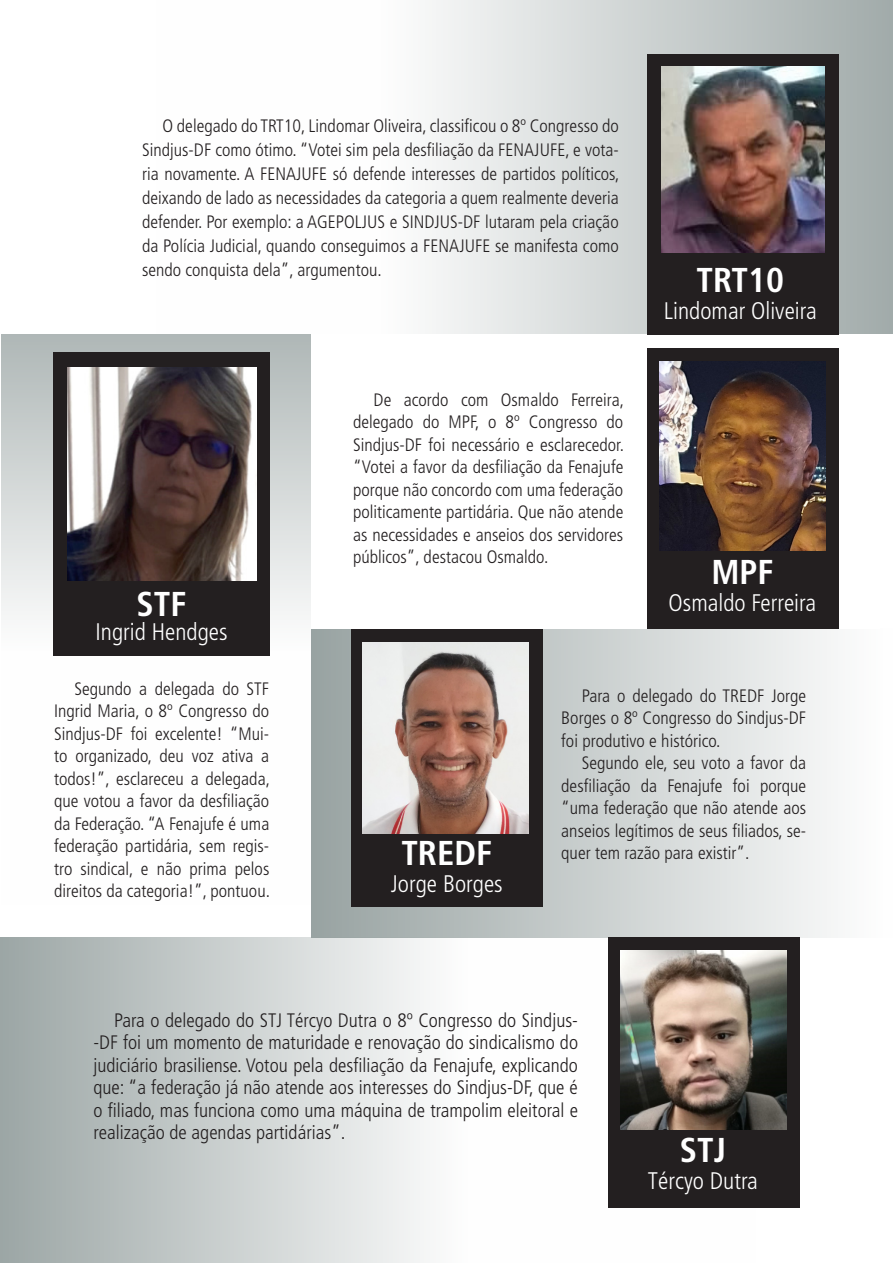
<style>
.page{position:relative;width:893px;height:1263px;background:#fff}
.page>*{position:absolute;margin:0;border:0;box-sizing:border-box;transform-origin:0 0}
.t1{font:condensed 34.5px "Frutiger 67 Bold";color:#fff}
.t2{font:300 condensed 24px "Frutiger";color:#fff}
.t3{font:300 condensed 19.5px/22.5px "Frutiger";color:#231f20;text-align:justify}
.t4{font:300 condensed 18px/22.5px "Frutiger";color:#231f20;text-align:justify}
</style>
<div class="page">
<hr style="left:0;top:5px;width:1px;height:1258px;background:#95a09f">
<hr style="left:0;top:880px;width:1px;height:329px;background:#fff">
<div style="left:156px;top:0;width:737px;height:334px;background:linear-gradient(to right,#fff,#a9b2b1)"></div>
<svg style="left:1px;top:938px;width:423px;height:325px;background:#c8cdcd"></svg>
<div style="left:311px;top:629px;width:582px;height:309px;background:linear-gradient(to right,#98a3a2,#fff)"></div>
<div style="left:647px;top:54px;width:192px;height:280px;background:#231f20"></div>
<img style="left:662px;top:66px;width:162px;height:186px">
<div style="left:351px;top:629px;width:192px;height:278px;background:#231f20"></div>
<img style="left:362px;top:642px;width:167px;height:191px">
<div style="left:647px;top:349px;width:192px;height:280px;background:#231f20"></div>
<img style="left:659px;top:362px;width:167px;height:188px">
<div style="left:608px;top:938px;width:191px;height:270px;background:#231f20"></div>
<img style="left:620px;top:951px;width:167px;height:179px">
<svg style="left:2px;top:334px;width:309px;height:322px"></svg>
<div style="left:53px;top:353px;width:216px;height:303px;background:#231f20"></div>
<img style="left:68px;top:368px;width:188px;height:213px">
<p class="t4" style="left:142px;top:114px;width:479px;line-height:24px;text-indent:21px">O delegado do TRT10, Lindomar Oliveira, classificou o 8º Congresso do Sindjus-DF como ótimo. “Votei sim pela desfiliação da FENAJUFE, e vota&shy;ria novamente. A FENAJUFE só defende interesses de partidos políticos, deixando de lado as necessidades da categoria a quem realmente deveria defender. Por exemplo: a AGEPOLJUS e SINDJUS-DF lutaram pela criação da Polícia Judicial, quando conseguimos a FENAJUFE se manifesta como sendo conquista dela”, argumentou.</p>
<p class="t1" style="left:696px;top:259px;width:89px">TRT10</p>
<p class="t2" style="left:664px;top:297px;width:154px">Lindomar Oliveira</p>
<p class="t1" style="left:137px;top:584px;width:51px">STF</p>
<p class="t2" style="left:96px;top:618px;width:133px">Ingrid Hendges</p>
<p class="t4" style="left:54px;top:677px;width:217px;text-indent:21px">Segundo a delegada do STF Ingrid Maria, o 8º Congresso do Sindjus-DF foi excelente! “Mui&shy;to organizado, deu voz ativa a todos!”, esclareceu a delegada, que votou a favor da desfiliação da Federação. “A Fenajufe é uma federação partidária, sem regis&shy;tro sindical, e não prima pelos direitos da categoria!”, pontuou.</p>
<p class="t4" style="left:353px;top:388px;width:272px;text-indent:21px">De acordo com Osmaldo Ferreira, delegado do MPF, o 8º Congresso do Sindjus-DF foi necessário e esclarecedor. “Votei a favor da desfiliação da Fenajufe porque não concordo com uma federação politicamente partidária. Que não atende as necessidades e anseios dos servidores públicos”, destacou Osmaldo.</p>
<p class="t1" style="left:711px;top:551px;width:64px">MPF</p>
<p class="t2" style="left:669px;top:589px;width:149px">Osmaldo Ferreira</p>
<p class="t1" style="left:401px;top:832px;width:92px">TREDF</p>
<p class="t2" style="left:391px;top:870px;width:113px">Jorge Borges</p>
<p class="t4" style="left:561px;top:685px;width:246px;text-indent:21px">Para o delegado do TREDF Jorge Borges o 8º Congresso do Sindjus-DF foi produtivo e histórico.</p>
<p class="t4" style="left:561px;top:752px;width:246px;text-indent:21px">Segundo ele, seu voto a favor da desfiliação da Fenajufe foi porque “uma federação que não atende aos anseios legítimos de seus filiados, se&shy;quer tem razão para existir”.</p>
<p class="t3" style="left:93px;top:1009px;width:486px;text-indent:21px">Para o delegado do STJ Tércyo Dutra o 8º Congresso do Sindjus--DF foi um momento de maturidade e renovação do sindicalismo do judiciário brasiliense. Votou pela desfiliação da Fenajufe, explicando que: “a federação já não atende aos interesses do Sindjus-DF, que é o filiado, mas funciona como uma máquina de trampolim eleitoral e realização de agendas partidárias”.</p>
<p class="t1" style="left:680px;top:1130px;width:48px">STJ</p>
<p class="t2" style="left:648px;top:1167px;width:112px">Tércyo Dutra</p>
</div>
